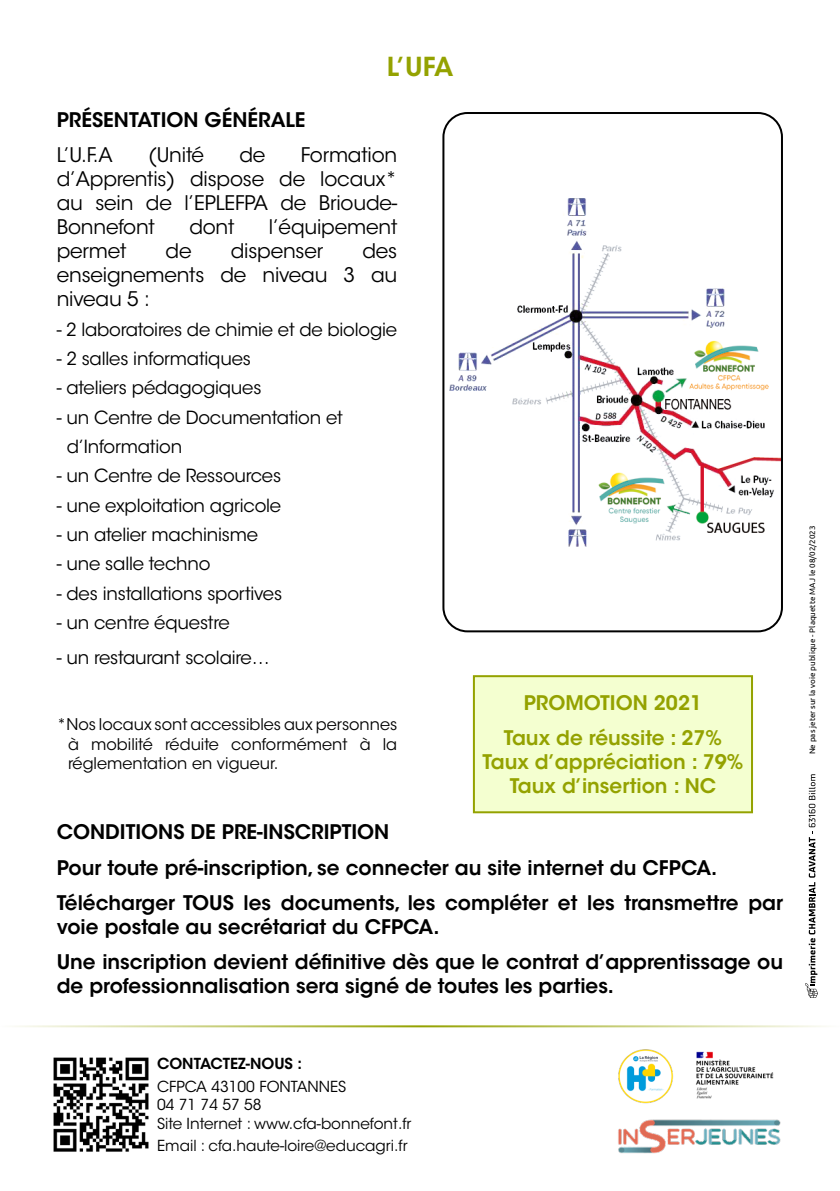
<style>
.page{position:relative;width:840px;height:1191px;background:#fff}
.page>*{position:absolute;margin:0;border:0;box-sizing:border-box;transform-origin:0 0}
.t1{font:600 26px "ITC Avant Garde Std";color:#94a200}
.t2{font:600 20px/35.4px "ITC Avant Garde Std";color:#000}
.t3{font:20px/24px "ITC Avant Garde Std";letter-spacing:-.01em;color:#000;text-align:justify}
.t4{font:600 20px/35.4px "ITC Avant Garde Std";color:#94a200;text-align:center}
.t5{font:18px/29.4px "ITC Avant Garde Std";letter-spacing:-.01em;color:#000}
.t6{font:16px/19.2px "ITC Avant Garde Std";color:#000;text-align:justify}
.t7{font:15.2px/18.2px "ITC Avant Garde Std";color:#000}
.t8{font:600 15.2px "ITC Avant Garde Std";color:#000}
.t9{font:8px "Ubuntu";color:#000}
</style>
<div class="page">
<div style="left:473px;top:676px;width:278px;height:136px;background:#f4ffd0"></div>
<div style="left:472px;top:675px;width:280px;height:138px;border:2px solid #94a200"></div>
<hr style="left:0;top:1025px;width:839px;height:2px;background:#94a200">
<img style="left:53px;top:1057px;width:96px;height:95px">
<img style="left:618px;top:1049px;width:55px;height:55px">
<img style="left:618px;top:1119px;width:163px;height:35px">
<img style="left:695px;top:1051px;width:79px;height:48px">
<svg style="left:805px;top:774px;width:12px;height:224px"></svg>
<img style="left:449px;top:198px;width:330px;height:349px">
<div style="left:442px;top:112px;width:340px;height:520px;border:2px solid #000;border-radius:24px"></div>
<h1 class="t1" style="left:386px;top:50px;width:68px">L’UFA</h1>
<p class="t2" style="left:57px;top:102px;width:250px">PRÉSENTATION GÉNÉRALE</p>
<p class="t3" style="left:57px;top:143px;width:57px">L’U.F.A</p>
<p class="t3" style="left:148px;top:143px;width:57px">(Unité</p>
<p class="t3" style="left:239px;top:143px;width:28px">de</p>
<p class="t3" style="left:57px;top:143px;width:342px;text-indent:244px">Formation d’Apprentis) dispose de locaux* au sein de l’EPLEFPA de Brioude-Bonnefont</p>
<p class="t3" style="left:189px;top:215px;width:47px">dont</p>
<p class="t3" style="left:269px;top:215px;width:130px">l’équipement</p>
<p class="t3" style="left:57px;top:239px;width:342px;text-indent:305px">des enseignements de niveau 3 au niveau 5 :</p>
<p class="t5" style="left:57px;top:314px;width:342px">- 2 laboratoires de chimie et de biologie</p>
<p class="t5" style="left:57px;top:344px;width:196px">- 2 salles informatiques</p>
<p class="t5" style="left:57px;top:373px;width:206px">- ateliers pédagogiques</p>
<p class="t5" style="left:67px;top:402px;width:277px;text-indent:-10px">- un Centre de Documentation et d’Information</p>
<p class="t5" style="left:57px;top:461px;width:226px">- un Centre de Ressources</p>
<p class="t5" style="left:57px;top:491px;width:226px">- une exploitation agricole</p>
<p class="t5" style="left:57px;top:520px;width:203px">- un atelier machinisme</p>
<p class="t5" style="left:57px;top:549px;width:155px">- une salle techno</p>
<p class="t5" style="left:57px;top:579px;width:227px">- des installations sportives</p>
<p class="t5" style="left:57px;top:608px;width:174px">- un centre équestre</p>
<p class="t5" style="left:57px;top:643px;width:214px">- un restaurant scolaire…</p>
<p class="t3" style="left:57px;top:239px;width:71px">permet</p>
<p class="t3" style="left:165px;top:239px;width:28px">de</p>
<p class="t3" style="left:230px;top:239px;width:94px">dispenser</p>
<p class="t6" style="left:68px;top:715px;width:330px;text-indent:-11px">*Nos locaux sont accessibles aux personnes à mobilité réduite conformément à la réglementation en vigueur.</p>
<p class="t4" style="left:503px;top:685px;width:220px">PROMOTION 2021<br>Taux de réussite : 27%</p>
<p class="t4" style="left:482px;top:750px;width:262px;line-height:24px">Taux d’appréciation : 79%<br>Taux d’insertion : NC</p>
<p class="t2" style="left:57px;top:814px;width:727px">CONDITIONS DE PRE-INSCRIPTION<br>Pour toute pré-inscription, se connecter au site internet du CFPCA.<br>Télécharger TOUS les documents, les compléter et les transmettre par</p>
<p class="t2" style="left:57px;top:909px;width:727px">voie postale au secrétariat du CFPCA.<br>Une inscription devient définitive dès que le contrat d’apprentissage ou</p>
<p class="t2" style="left:57px;top:968px;width:558px">de professionnalisation sera signé de toutes les parties.</p>
<p class="t8" style="left:157px;top:1053px;width:147px">CONTACTEZ-NOUS :</p>
<p class="t7" style="left:157px;top:1077px;width:256px">CFPCA 43100 FONTANNES<br>04 71 74 57 58<br>Site Internet : www.cfa-bonnefont.fr</p>
<p class="t7" style="left:157px;top:1136px;width:252px">Email : cfa.haute-loire@educagri.fr</p>
<p class="t9" style="left:807px;top:754px;width:230px;rotate:-90deg">Ne pas jeter sur la voie publique - Plaquette MAJ le 08/02/2023</p>
</div>
